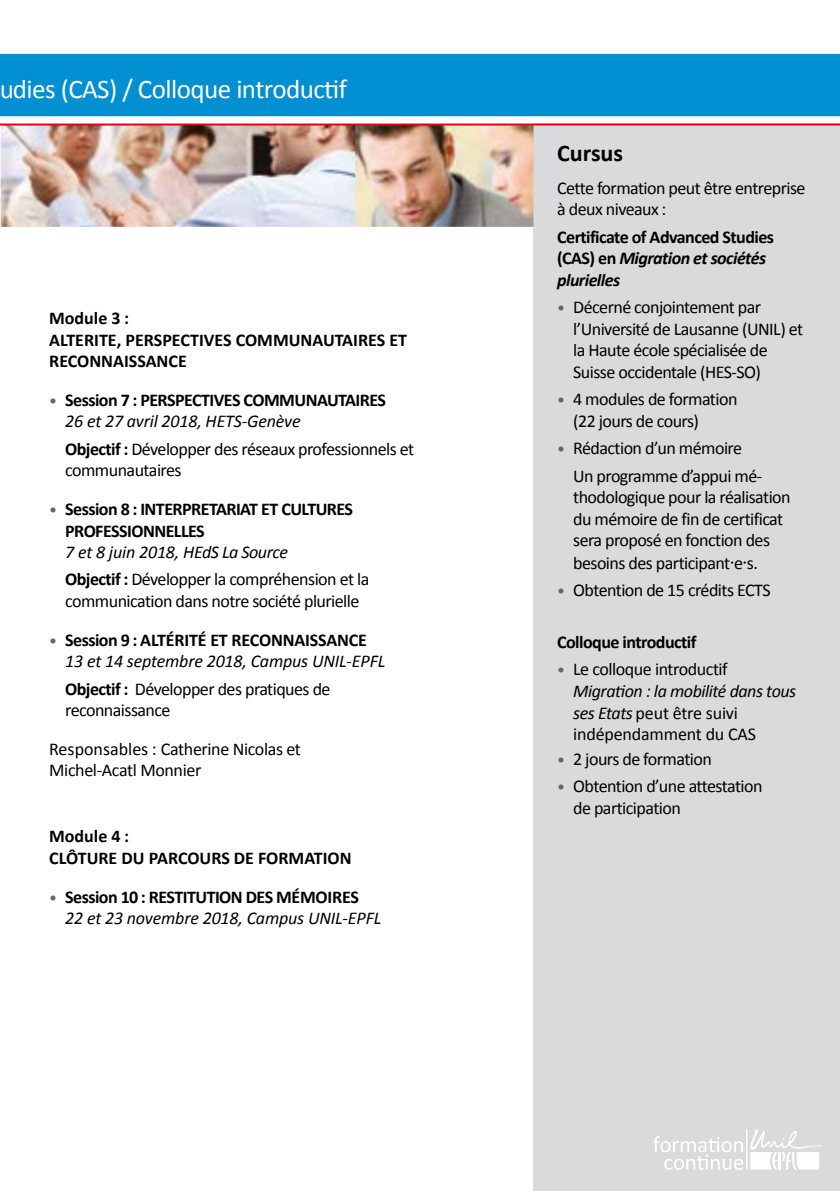
<style>
.page{position:relative;width:840px;height:1191px;background:#fff}
.page>*{position:absolute;margin:0;border:0;box-sizing:border-box;transform-origin:0 0}
.t1{font:27px "Calibri";letter-spacing:-.02em;color:#fff}
.t2{font:700 24px "Calibri";color:#000}
.t3{font:18px/21.6px "Calibri";letter-spacing:-.03em;color:#000}
.t4{font:700 18px/21.6px "Calibri";letter-spacing:-.03em;color:#000}
.t5{font:italic 18px/21.6px "Calibri";letter-spacing:-.01em;color:#000}
.t6{font:700 18px/21.6px "Calibri";color:#000}
.t7{font:18px/21.6px "Calibri";letter-spacing:-.01em;color:#000}
.s1{font-weight:400;font-size:16px;color:#646567}
.s2{font-weight:400;font-style:italic}
.s3{font-weight:700}
.s4{font-style:italic}
.s5{font-style:normal;font-size:16px;color:#646567}
.s6{font-weight:700;font-style:normal}
.s7{font-size:16px;color:#646567}
.s8{font-size:19px}
</style>
<div class="page">
<div style="left:533px;top:123px;width:306px;height:1068px;background:#d9dadb"></div>
<div style="left:0;top:54px;width:839px;height:62px;background:#008fd0"></div>
<svg style="left:653px;top:1129px;width:169px;height:40px"></svg>
<img style="left:1px;top:125px;width:354px;height:102px">
<img style="left:355px;top:125px;width:178px;height:102px">
<hr style="left:0;top:123px;width:839px;height:2px;background:#e2001a">
<h1 class="t1" style="left:-1px;top:72px;width:349px">udies (CAS) / Colloque introductif</h1>
<p class="t6" style="left:49px;top:307px;width:359px">Module 3 :<br>ALTERITE, PERSPECTIVES COMMUNAUTAIRES ET<br>RECONNAISSANCE</p>
<p class="t4" style="left:65px;top:389px;width:322px;text-indent:-16px"><span class="s1">•</span> Session 7 : PERSPECTIVES COMMUNAUTAIRES<br><span class="s2">26 et 27 avril 2018, HETS-Genève</span></p>
<p class="t3" style="left:65px;top:438px;width:350px"><span class="s3">Objectif :</span> Développer des réseaux professionnels et communautaires</p>
<p class="t4" style="left:65px;top:498px;width:289px;text-indent:-16px"><span class="s1">•</span> Session 8 : INTERPRETARIAT ET CULTURES<br>PROFESSIONNELLES</p>
<p class="t3" style="left:65px;top:538px;width:305px;line-height:27.2px"><span class="s4">7 et 8 juin 2018, HEdS La Source<br></span><span class="s3">Objectif :</span> Développer la compréhension et la</p>
<p class="t3" style="left:65px;top:590px;width:295px">communication dans notre société plurielle</p>
<p class="t5" style="left:65px;top:628px;width:321px;text-indent:-16px"><span class="s5">•</span> <span class="s6">Session 9 : ALTÉRITÉ ET RECONNAISSANCE<br></span>13 et 14 septembre 2018, Campus UNIL-EPFL</p>
<p class="t3" style="left:65px;top:678px;width:267px"><span class="s3">Objectif :</span> Développer des pratiques de reconnaissance</p>
<p class="t3" style="left:49px;top:738px;width:253px">Responsables : Catherine Nicolas et<br>Michel-Acatl Monnier</p>
<p class="t6" style="left:49px;top:825px;width:304px">Module 4 :<br>CLÔTURE DU PARCOURS DE FORMATION</p>
<p class="t5" style="left:65px;top:885px;width:317px;text-indent:-16px"><span class="s5">•</span> <span class="s6">Session 10 : RESTITUTION DES MÉMOIRES<br></span>22 et 23 novembre 2018, Campus UNIL-EPFL</p>
<h2 class="t2" style="left:557px;top:138px;width:67px">Cursus</h2>
<p class="t3" style="left:557px;top:177px;width:250px">Cette formation peut être entreprise à deux niveaux :</p>
<p class="t4" style="left:557px;top:226px;width:218px">Certificate of Advanced Studies (CAS) en <span class="s4">Migration et sociétés plurielles</span></p>
<p class="t3" style="left:573px;top:296px;width:231px;text-indent:-16px"><span class="s7">•</span> Décerné conjointement par l’Université de Lausanne (UNIL) et la Haute école spécialisée de<br>Suisse occidentale (HES-SO)</p>
<p class="t3" style="left:573px;top:389px;width:166px;text-indent:-16px"><span class="s7">•</span> 4 modules de formation (22 jours de cours)</p>
<p class="t3" style="left:573px;top:435px;width:191px;line-height:27.2px;text-indent:-16px"><span class="s7">•</span> Rédaction d’un mémoire<br>Un programme d’appui mé-</p>
<p class="t3" style="left:573px;top:486px;width:219px">thodologique pour la réalisation du mémoire de fin de certificat sera proposé en fonction des besoins des participant<span class="s8">·</span>e<span class="s8">·</span>s.</p>
<p class="t3" style="left:557px;top:580px;width:215px"><span class="s7">•</span> Obtention de 15 crédits ECTS</p>
<p class="t4" style="left:557px;top:631px;width:141px">Colloque introductif</p>
<p class="t7" style="left:573px;top:658px;width:224px;text-indent:-16px"><span class="s7">•</span> Le colloque introductif<br><span class="s4">Migration : la mobilité dans tous ses Etats</span> peut être suivi indépendamment du CAS</p>
<p class="t3" style="left:557px;top:748px;width:156px"><span class="s7">•</span> 2 jours de formation</p>
<p class="t3" style="left:573px;top:775px;width:191px;text-indent:-16px"><span class="s7">•</span> Obtention d’une attestation de participation</p>
</div>
